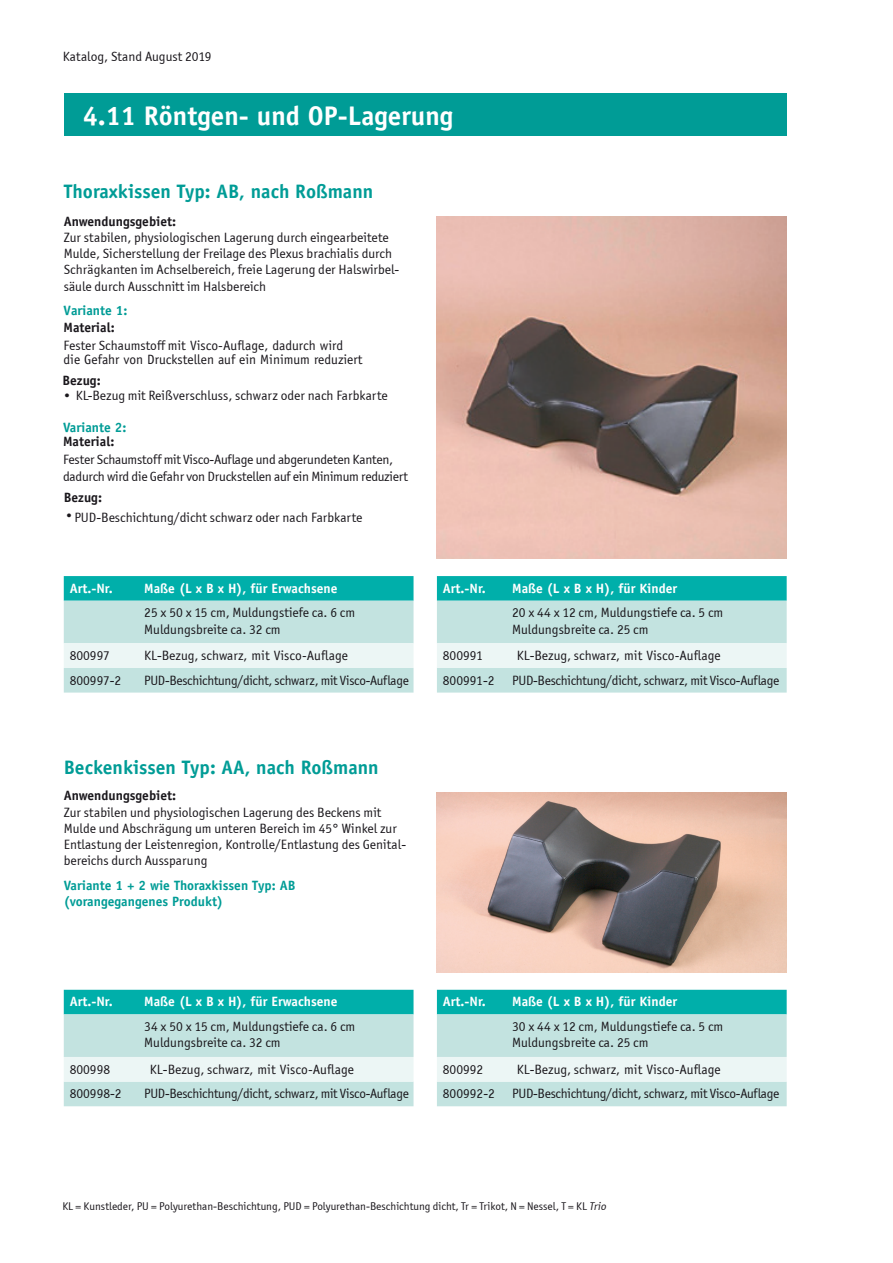
<style>
.page{position:relative;width:893px;height:1263px;background:#fff}
.page>*{position:absolute;margin:0;border:0;box-sizing:border-box;transform-origin:0 0}
.t1{font:700 27px "Officina Sans";color:#fff}
.t2{font:700 19.5px "Officina Sans";color:#009c96}
.t3{font:13.5px/16.2px "Officina Sans ITCTT Book";color:#1a171c}
.t4{font:13.5px/16.2px "Officina Sans ITCTT Book";letter-spacing:-.02em;color:#1a171c}
.t5{font:13.5px/14px "Officina Sans Std";color:#1a171c}
.t6{font:700 13.5px "Officina Sans";color:#fff}
.t7{font:700 13.5px/16.2px "Officina Sans";color:#009c96}
.t8{font:700 13.5px "Officina Sans";color:#1a171c}
.t9{font:11.25px "Officina Sans ITCTT Book";color:#1a171c}
.s1{font-family:"Officina Sans ITCTT Book"}
.s2{font-style:italic}
</style>
<div class="page">
<div style="left:64px;top:94px;width:723px;height:42px;background:#009c96"></div>
<img style="left:437px;top:216px;width:350px;height:342px">
<img style="left:437px;top:792px;width:350px;height:180px">
<svg style="left:64px;top:576px;width:350px;height:117px;background:#a3dcd9"></svg>
<svg style="left:64px;top:990px;width:350px;height:116px;background:#a3dcd9"></svg>
<svg style="left:437px;top:576px;width:350px;height:117px;background:#a3dcd9"></svg>
<svg style="left:437px;top:990px;width:350px;height:116px;background:#a3dcd9"></svg>
<p class="t3" style="left:63px;top:49px;width:150px">Katalog, Stand August 2019</p>
<h1 class="t1" style="left:83px;top:99px;width:372px">4.11 Röntgen- und OP-Lagerung</h1>
<h2 class="t2" style="left:64px;top:179px;width:311px">Thoraxkissen Typ: AB, nach Roßmann</h2>
<p class="t8" style="left:64px;top:213px;width:114px">Anwendungsgebiet:</p>
<p class="t3" style="left:64px;top:229px;width:337px">Zur stabilen, physiologischen Lagerung durch eingearbeitete Mulde, Sicherstellung der Freilage des Plexus brachialis durch Schrägkanten im Achselbereich, freie Lagerung der Halswirbel&shy;säule durch Ausschnitt im Halsbereich</p>
<p class="t7" style="left:63px;top:303px;width:65px">Variante 1:</p>
<p class="t8" style="left:63px;top:319px;width:53px">Material:</p>
<p class="t5" style="left:63px;top:338px;width:301px"><span class="s1">Fester Schaumstoff</span> mit Visco-Auflage, dadurch wird die Gefahr von Druckstellen auf ein Minimum reduziert</p>
<p class="t8" style="left:62px;top:372px;width:40px">Bezug:</p>
<p class="t3" style="left:62px;top:388px;width:327px">• KL-Bezug mit Reißverschluss, schwarz oder nach Farbkarte</p>
<p class="t7" style="left:63px;top:419px;width:65px">Variante 2:</p>
<p class="t8" style="left:63px;top:433px;width:53px">Material:</p>
<p class="t4" style="left:63px;top:452px;width:346px">Fester Schaumstoff mit Visco-Auflage und abgerundeten Kanten, dadurch wird die Gefahr von Druckstellen auf ein Minimum reduziert</p>
<p class="t8" style="left:64px;top:488px;width:40px">Bezug:</p>
<p class="t3" style="left:74px;top:509px;width:290px">PUD-Beschichtung/dicht schwarz oder nach Farbkarte</p>
<p class="t6" style="left:70px;top:580px;width:45px">Art.-Nr.</p>
<p class="t6" style="left:144px;top:580px;width:195px">Maße (L x B x H), für Erwachsene</p>
<p class="t3" style="left:144px;top:605px;width:212px">25 x 50 x 15 cm, Muldungstiefe ca. 6 cm<br>Muldungsbreite ca. 32 cm</p>
<p class="t3" style="left:70px;top:647px;width:42px">800997</p>
<p class="t5" style="left:144px;top:648px;width:206px"><span class="s1">KL-Bezug, schwarz</span>, mit Visco-Auflage</p>
<p class="t3" style="left:70px;top:672px;width:53px">800997-2</p>
<p class="t4" style="left:144px;top:672px;width:266px">PUD-Beschichtung/dicht, schwarz, mit Visco-Auflage</p>
<h2 class="t2" style="left:64px;top:755px;width:316px">Beckenkissen Typ: AA, nach Roßmann</h2>
<p class="t8" style="left:64px;top:787px;width:114px">Anwendungsgebiet:</p>
<p class="t3" style="left:64px;top:804px;width:344px">Zur stabilen und physiologischen Lagerung des Beckens mit Mulde und Abschrägung um unteren Bereich im 45° Winkel zur Entlastung der Leistenregion, Kontrolle/Entlastung des Genital&shy;bereichs durch Aussparung</p>
<p class="t7" style="left:64px;top:877px;width:233px">Variante 1 + 2 wie Thoraxkissen Typ: AB (vorangegangenes Produkt)</p>
<p class="t6" style="left:70px;top:993px;width:45px">Art.-Nr.</p>
<p class="t6" style="left:144px;top:993px;width:195px">Maße (L x B x H), für Erwachsene</p>
<p class="t3" style="left:144px;top:1018px;width:212px">34 x 50 x 15 cm, Muldungstiefe ca. 6 cm<br>Muldungsbreite ca. 32 cm</p>
<p class="t3" style="left:70px;top:1061px;width:42px">800998</p>
<p class="t5" style="left:150px;top:1062px;width:206px"><span class="s1">KL-Bezug, schwarz</span>, mit Visco-Auflage</p>
<p class="t3" style="left:70px;top:1085px;width:54px">800998-2</p>
<p class="t4" style="left:144px;top:1085px;width:266px">PUD-Beschichtung/dicht, schwarz, mit Visco-Auflage</p>
<p class="t6" style="left:443px;top:580px;width:45px">Art.-Nr.</p>
<p class="t6" style="left:512px;top:580px;width:166px">Maße (L x B x H), für Kinder</p>
<p class="t3" style="left:512px;top:605px;width:213px">20 x 44 x 12 cm, Muldungstiefe ca. 5 cm<br>Muldungsbreite ca. 25 cm</p>
<p class="t3" style="left:443px;top:647px;width:42px">800991</p>
<p class="t5" style="left:517px;top:648px;width:206px"><span class="s1">KL-Bezug, schwarz</span>, mit Visco-Auflage</p>
<p class="t3" style="left:443px;top:672px;width:53px">800991-2</p>
<p class="t4" style="left:512px;top:672px;width:269px">PUD-Beschichtung/dicht, schwarz, mit Visco-Auflage</p>
<p class="t6" style="left:443px;top:993px;width:45px">Art.-Nr.</p>
<p class="t6" style="left:512px;top:993px;width:166px">Maße (L x B x H), für Kinder</p>
<p class="t3" style="left:512px;top:1018px;width:213px">30 x 44 x 12 cm, Muldungstiefe ca. 5 cm<br>Muldungsbreite ca. 25 cm</p>
<p class="t3" style="left:443px;top:1061px;width:42px">800992</p>
<p class="t5" style="left:517px;top:1062px;width:206px"><span class="s1">KL-Bezug, schwarz</span>, mit Visco-Auflage</p>
<p class="t3" style="left:443px;top:1085px;width:54px">800992-2</p>
<p class="t4" style="left:512px;top:1085px;width:269px">PUD-Beschichtung/dicht, schwarz, mit Visco-Auflage</p>
<p class="t9" style="left:62px;top:1200px;width:547px">KL = Kunstleder, PU = Polyurethan-Beschichtung, PUD = Polyurethan-Beschichtung dicht, Tr = Trikot, N = Nessel, T = KL <span class="s2">Trio</span></p>
</div>
